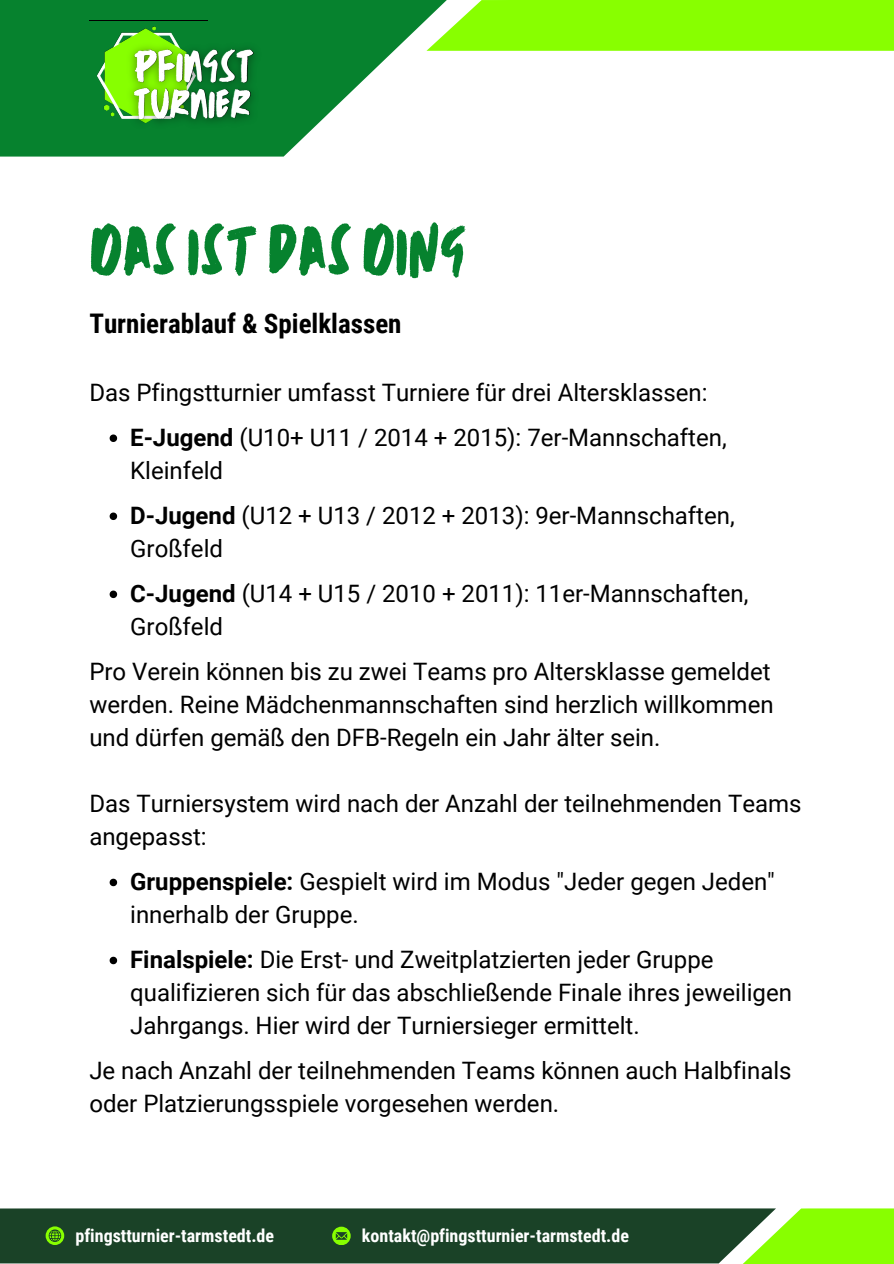
<style>
.page{position:relative;width:894px;height:1264px;background:#fff}
.page>*{position:absolute;margin:0;border:0;box-sizing:border-box;transform-origin:0 0}
.t1{font:64.5px "TC October Regular";color:#06822e}
.t2{font:700 27px "Roboto Condensed";color:#000}
.t3{font:24px/33px "Roboto";color:#000}
.t4{font:700 18px "Roboto Condensed";color:#fff}
.s1{font-weight:700}
</style>
<div class="page">
<svg style="left:0;top:0;width:426px;height:157px;fill:#06822e"></svg>
<svg style="left:426px;top:0;width:467px;height:51px;background:#8dfd0e"></svg>
<div style="left:738px;top:1208px;width:155px;height:55px;background:#8f0"></div>
<img style="left:89px;top:21px;width:118px;height:115px">
<img style="left:119px;top:34px;width:145px;height:101px">
<div style="left:0;top:1208px;width:775px;height:55px;background:#1a4227"></div>
<svg style="left:110px;top:434px;width:7px;height:8px"></svg>
<svg style="left:110px;top:512px;width:7px;height:8px"></svg>
<svg style="left:110px;top:590px;width:7px;height:8px"></svg>
<svg style="left:110px;top:878px;width:7px;height:8px"></svg>
<svg style="left:110px;top:956px;width:7px;height:8px"></svg>
<p class="t1" style="left:89px;top:202px;width:379px">DASIST DAS DING</p>
<h1 class="t2" style="left:89px;top:308px;width:313px">Turnierablauf &amp; Spielklassen</h1>
<h2 class="t3" style="left:89px;top:376px;width:619px">Das Pfingstturnier umfasst Turniere für drei Altersklassen:</h2>
<h3 class="t3" style="left:130px;top:421px;width:598px"><span class="s1">E-Jugend</span> (U10+ U11 / 2014 + 2015): 7er-Mannschaften,<br>Kleinfeld</h3>
<p class="t3" style="left:130px;top:499px;width:606px"><span class="s1">D-Jugend</span> (U12 + U13 / 2012 + 2013): 9er-Mannschaften,<br>Großfeld</p>
<p class="t3" style="left:130px;top:577px;width:619px"><span class="s1">C-Jugend</span> (U14 + U15 / 2010 + 2011): 11er-Mannschaften,<br>Großfeld</p>
<p class="t3" style="left:89px;top:655px;width:685px">Pro Verein können bis zu zwei Teams pro Altersklasse gemeldet werden. Reine Mädchenmannschaften sind herzlich willkommen und dürfen gemäß den DFB-Regeln ein Jahr älter sein.</p>
<h3 class="t3" style="left:89px;top:787px;width:713px">Das Turniersystem wird nach der Anzahl der teilnehmenden Teams angepasst:</h3>
<h3 class="t3" style="left:130px;top:865px;width:646px"><span class="s1">Gruppenspiele:</span> Gespielt wird im Modus "Jeder gegen Jeden" innerhalb der Gruppe.</h3>
<p class="t3" style="left:130px;top:943px;width:663px"><span class="s1">Finalspiele:</span> Die Erst- und Zweitplatzierten jeder Gruppe qualifizieren sich für das abschließende Finale ihres jeweiligen<br>Jahrgangs. Hier wird der Turniersieger ermittelt.</p>
<p class="t3" style="left:89px;top:1054px;width:703px">Je nach Anzahl der teilnehmenden Teams können auch Halbfinals oder Platzierungsspiele vorgesehen werden.</p>
<h3 class="t4" style="left:75px;top:1224px;width:200px">pfingstturnier-tarmstedt.de</h3>
<p class="t4" style="left:362px;top:1224px;width:268px">kontakt@pfingstturnier-tarmstedt.de</p>
</div>
